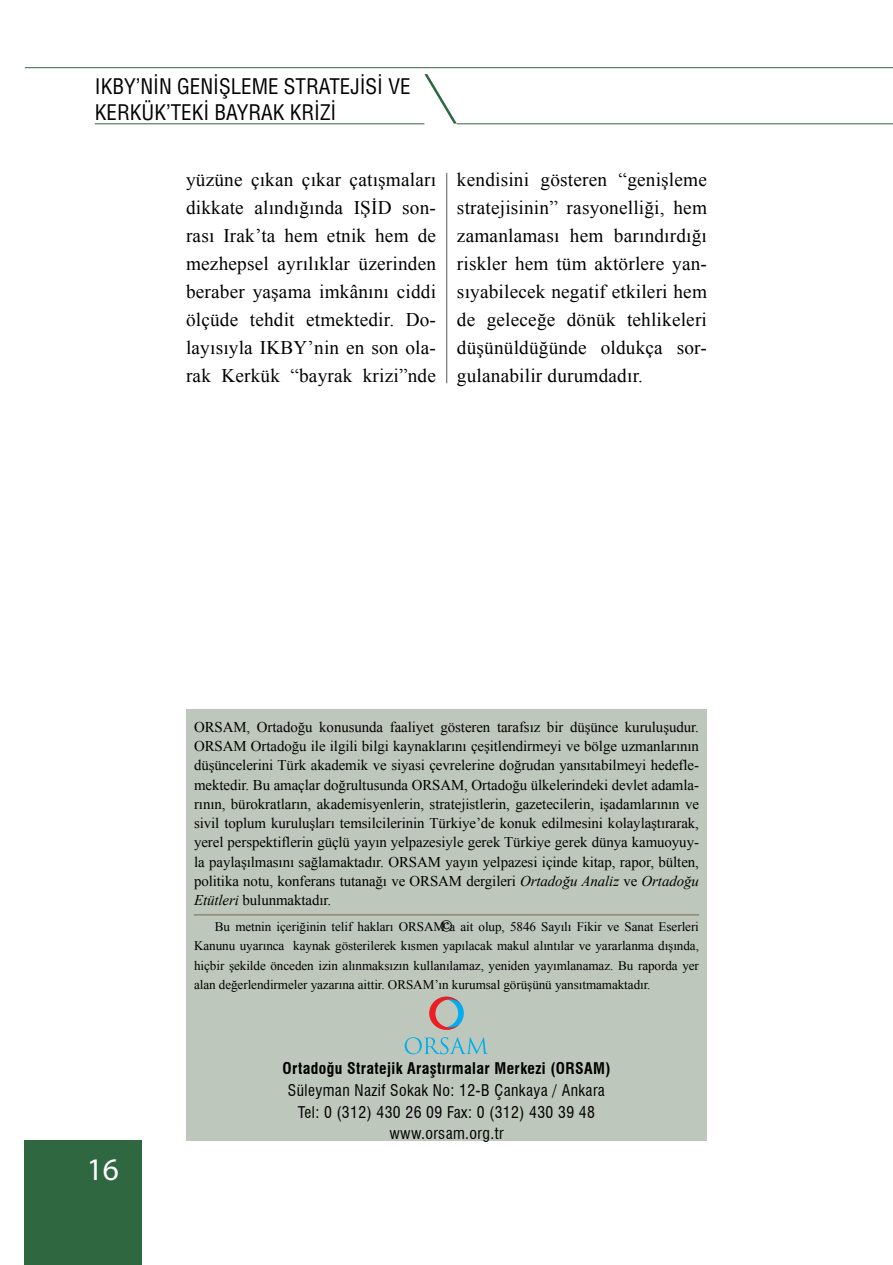
<style>
.page{position:relative;width:893px;height:1265px;background:#fff}
.page>*{position:absolute;margin:0;border:0;box-sizing:border-box;transform-origin:0 0}
.t1{font:31.5px "Myriad Pro";color:#fff}
.t2{font:condensed 21px/25.2px "Helvetica LT Std";color:#000}
.t3{font:19.25px/28px "Times New Roman";letter-spacing:.01em;color:#000;text-align:justify}
.t4{font:18.9px "Minion Pro";color:#000}
.t5{font:condensed 15.75px/21.7px "Swiss 721 BT";letter-spacing:.025em;color:#000;text-align:center}
.t6{font:700 condensed 15.75px "Swiss 721 BT";letter-spacing:.025em;color:#000}
.t7{font:14.88px/19.2px "Times New Roman";letter-spacing:-.005em;color:#000;text-align:justify}
.t8{font:13.12px/19.2px "Times New Roman";letter-spacing:-.005em;color:#000;text-align:justify}
.s1{font-style:italic}
</style>
<div class="page">
<hr style="left:457px;top:123px;width:436px;height:1px;background:#2f6740">
<hr style="left:25px;top:67px;width:868px;height:1px;background:#2f6740">
<svg style="left:424px;top:74px;width:33px;height:50px"></svg>
<hr style="left:95px;top:123px;width:329px;height:1px;background:#2f6740">
<div style="left:25px;top:1141px;width:117px;height:124px;background:#2f6740"></div>
<div style="left:186px;top:709px;width:521px;height:432px;background:#bec7bb"></div>
<hr style="left:194px;top:914px;width:505px;height:1px;background:#766b45">
<svg style="left:405px;top:1037px;width:83px;height:17px"></svg>
<svg style="left:429px;top:996px;width:35px;height:34px"></svg>
<hr style="left:446px;top:173px;width:1px;height:210px;background:#58595b">
<h2 class="t2" style="left:95px;top:74px;width:317px">IKBY’NIN GENIŞLEME STRATEJISI VE<br>KERKÜK’TEKI BAYRAK KRIZI</h2>
<p class="t3" style="left:186px;top:165px;width:251px">yüzüne çıkan çıkar çatışmaları dikkate alındığında IŞİD son&shy;rası Irak’ta hem etnik hem de mezhepsel ayrılıklar üzerinden beraber yaşama imkânını ciddi ölçüde tehdit etmektedir. Do&shy;layısıyla IKBY’nin en son ola&shy;rak Kerkük “bayrak krizi”nde</p>
<p class="t3" style="left:457px;top:166px;width:251px">kendisini gösteren “genişleme stratejisinin” rasyonelliği, hem zamanlaması hem barındırdığı riskler hem tüm aktörlere yan&shy;sıyabilecek negatif etkileri hem de geleceğe dönük tehlikeleri düşünüldüğünde oldukça sor&shy;gulanabilir durumdadır.</p>
<p class="t7" style="left:194px;top:717px;width:506px">ORSAM, Ortadoğu konusunda faaliyet gösteren tarafsız bir düşünce kuruluşudur.<br>ORSAM Ortadoğu ile ilgili bilgi kaynaklarını çeşitlendirmeyi ve bölge uzmanlarının düşüncelerini Türk akademik ve siyasi çevrelerine doğrudan yansıtabilmeyi hedefle&shy;mektedir. Bu amaçlar doğrultusunda ORSAM, Ortadoğu ülkelerindeki devlet adamla&shy;rının, bürokratların, akademisyenlerin, stratejistlerin, gazetecilerin, işadamlarının ve sivil toplum kuruluşları temsilcilerinin Türkiye’de konuk edilmesini kolaylaştırarak, yerel perspektiflerin güçlü yayın yelpazesiyle gerek Türkiye gerek dünya kamuoyuy&shy;la paylaşılmasını sağlamaktadır. ORSAM yayın yelpazesi içinde kitap, rapor, bülten, politika notu, konferans tutanağı ve ORSAM dergileri <span class="s1">Ortadoğu Analiz</span> ve <span class="s1">Ortadoğu Etütleri</span> bulunmaktadır.</p>
<p class="t8" style="left:194px;top:917px;width:506px;text-indent:21px">Bu metnin içeriğinin telif hakları ORSAM’a ait olup, 5846 Sayılı Fikir ve Sanat Eserleri Kanunu uyarınca kaynak gösterilerek kısmen yapılacak makul alıntılar ve yararlanma dışında, hiçbir şekilde önceden izin alınmaksızın kullanılamaz, yeniden yayımlanamaz. Bu raporda yer alan değerlendirmeler yazarına aittir. ORSAM’ın kurumsal görüşünü yansıtmamaktadır.</p>
<p class="t4" style="left:440px;top:915px;width:15px">©</p>
<h1 class="t1" style="left:87px;top:1152px;width:34px">16</h1>
<p class="t6" style="left:282px;top:1059px;width:330px">Ortadoğu Stratejik Araştırmalar Merkezi (ORSAM)</p>
<p class="t5" style="left:288px;top:1079px;width:319px">Süleyman Nazif Sokak No: 12-B Çankaya / Ankara<br>Tel: 0 (312) 430 26 09 Fax: 0 (312) 430 39 48 www.orsam.org.tr</p>
</div>
